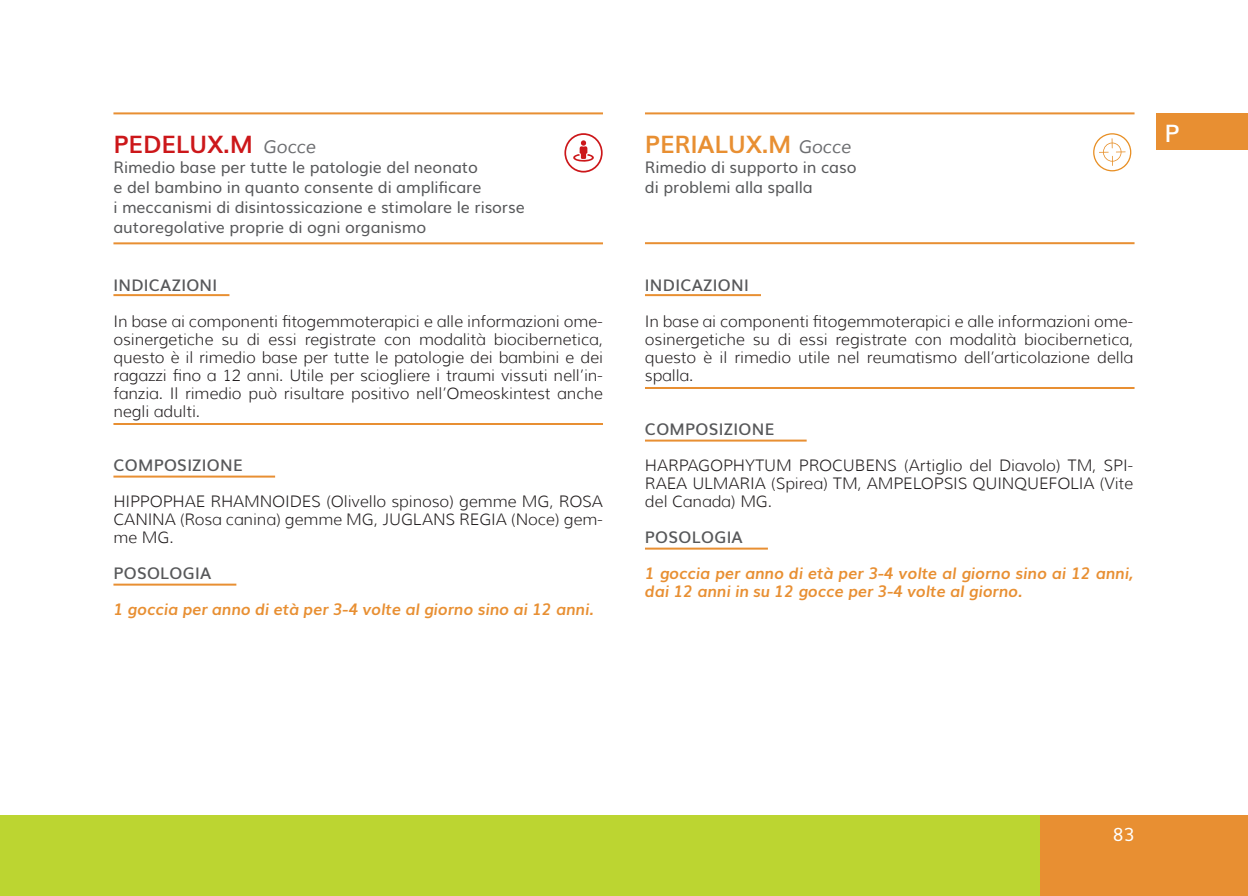
<style>
.page{position:relative;width:1248px;height:896px;background:#fff}
.page>*{position:absolute;margin:0;border:0;box-sizing:border-box;transform-origin:0 0}
.t1{font:700 24px "Muli";letter-spacing:-.005em;color:#e88f32}
.t2{font:700 24px "Muli";letter-spacing:-.005em;color:#cc171a}
.t3{font:600 24px "Muli";color:#fff}
.t4{font:18px "Muli";color:#fff}
.t5{font:300 16px/18px "Muli";letter-spacing:-.005em;color:#231f20;text-align:justify}
.Sottotitolo_nome{font:16px/20px "Muli";letter-spacing:-.005em;color:#57585a}
.t6{font:italic 700 16px/18px "Muli";letter-spacing:-.005em;color:#e88f32}
.t7{font:600 16px "Muli";letter-spacing:.02em;color:#57585a}
.s1{font-weight:400;font-style:italic;font-size:18px;color:#6c6d70}
</style>
<div class="page">
<div style="left:0;top:815px;width:1040px;height:81px;background:#bcd531"></div>
<div style="left:1040px;top:815px;width:207px;height:81px;background:#e88f32"></div>
<hr style="left:113px;top:112px;width:490px;height:2px;background:#e88f32">
<hr style="left:113px;top:242px;width:490px;height:2px;background:#e88f32">
<hr style="left:113px;top:294px;width:116px;height:2px;background:#e88f32">
<hr style="left:113px;top:423px;width:490px;height:2px;background:#e88f32">
<hr style="left:113px;top:475px;width:162px;height:2px;background:#e88f32">
<hr style="left:113px;top:583px;width:123px;height:2px;background:#e88f32">
<hr style="left:645px;top:112px;width:489px;height:2px;background:#e88f32">
<hr style="left:645px;top:242px;width:489px;height:2px;background:#e88f32">
<hr style="left:645px;top:294px;width:116px;height:2px;background:#e88f32">
<hr style="left:645px;top:387px;width:489px;height:2px;background:#e88f32">
<hr style="left:645px;top:439px;width:161px;height:2px;background:#e88f32">
<hr style="left:645px;top:547px;width:122px;height:2px;background:#e88f32">
<svg style="left:1093px;top:133px;width:38px;height:38px"></svg>
<svg style="left:564px;top:133px;width:38px;height:40px"></svg>
<div style="left:566px;top:135px;width:35px;height:36px;background:#fff;border-radius:50%"></div>
<svg style="left:573px;top:140px;width:21px;height:22px"></svg>
<div style="left:1155px;top:113px;width:92px;height:37px;background:#e88f32"></div>
<p class="t2" style="left:113px;top:125px;width:204px">PEDELUX.M <span class="s1">Gocce</span></p>
<p class="Sottotitolo_nome" style="left:113px;top:156px;width:366px">Rimedio base per tutte le patologie del neonato</p>
<p class="Sottotitolo_nome" style="left:113px;top:176px;width:369px">e del bambino in quanto consente di amplificare</p>
<p class="Sottotitolo_nome" style="left:113px;top:196px;width:413px">i meccanismi di disintossicazione e stimolare le risorse autoregolative proprie di ogni organismo</p>
<p class="t7" style="left:113px;top:272px;width:105px">INDICAZIONI</p>
<p class="t5" style="left:113px;top:312px;width:491px">In base ai componenti fitogemmoterapici e alle informazioni ome&shy;osinergetiche su di essi registrate con modalità biocibernetica, questo è il rimedio base per tutte le patologie dei bambini e dei ragazzi fino a 12 anni. Utile per sciogliere i traumi vissuti nell’in&shy;fanzia. Il rimedio può risultare positivo nell’Omeoskintest anche negli adulti.</p>
<p class="t7" style="left:113px;top:452px;width:131px">COMPOSIZIONE</p>
<p class="t5" style="left:113px;top:492px;width:491px">HIPPOPHAE RHAMNOIDES (Olivello spinoso) gemme MG, ROSA CANINA (Rosa canina) gemme MG, JUGLANS REGIA (Noce) gem&shy;me MG.</p>
<p class="t7" style="left:113px;top:560px;width:99px">POSOLOGIA</p>
<p class="t6" style="left:113px;top:599px;width:481px">1 goccia per anno di età per 3-4 volte al giorno sino ai 12 anni.</p>
<p class="t1" style="left:645px;top:125px;width:207px">PERIALUX.M <span class="s1">Gocce</span></p>
<p class="Sottotitolo_nome" style="left:645px;top:156px;width:213px">Rimedio di supporto in caso</p>
<p class="Sottotitolo_nome" style="left:645px;top:176px;width:169px">di problemi alla spalla</p>
<p class="t7" style="left:645px;top:272px;width:105px">INDICAZIONI</p>
<p class="t5" style="left:645px;top:312px;width:490px">In base ai componenti fitogemmoterapici e alle informazioni ome&shy;osinergetiche su di essi registrate con modalità biocibernetica, questo è il rimedio utile nel reumatismo dell’articolazione della spalla.</p>
<p class="t7" style="left:645px;top:416px;width:131px">COMPOSIZIONE</p>
<p class="t5" style="left:645px;top:456px;width:490px">HARPAGOPHYTUM PROCUBENS (Artiglio del Diavolo) TM, SPI-RAEA ULMARIA (Spirea) TM, AMPELOPSIS QUINQUEFOLIA (Vite del Canada) MG.</p>
<p class="t7" style="left:645px;top:524px;width:99px">POSOLOGIA</p>
<p class="t6" style="left:645px;top:563px;width:489px">1 goccia per anno di età per 3-4 volte al giorno sino ai 12 anni, dai 12 anni in su 12 gocce per 3-4 volte al giorno.</p>
<p class="t3" style="left:1164px;top:113px;width:17px">P</p>
<p class="t4" style="left:1112px;top:820px;width:23px">83</p>
</div>
